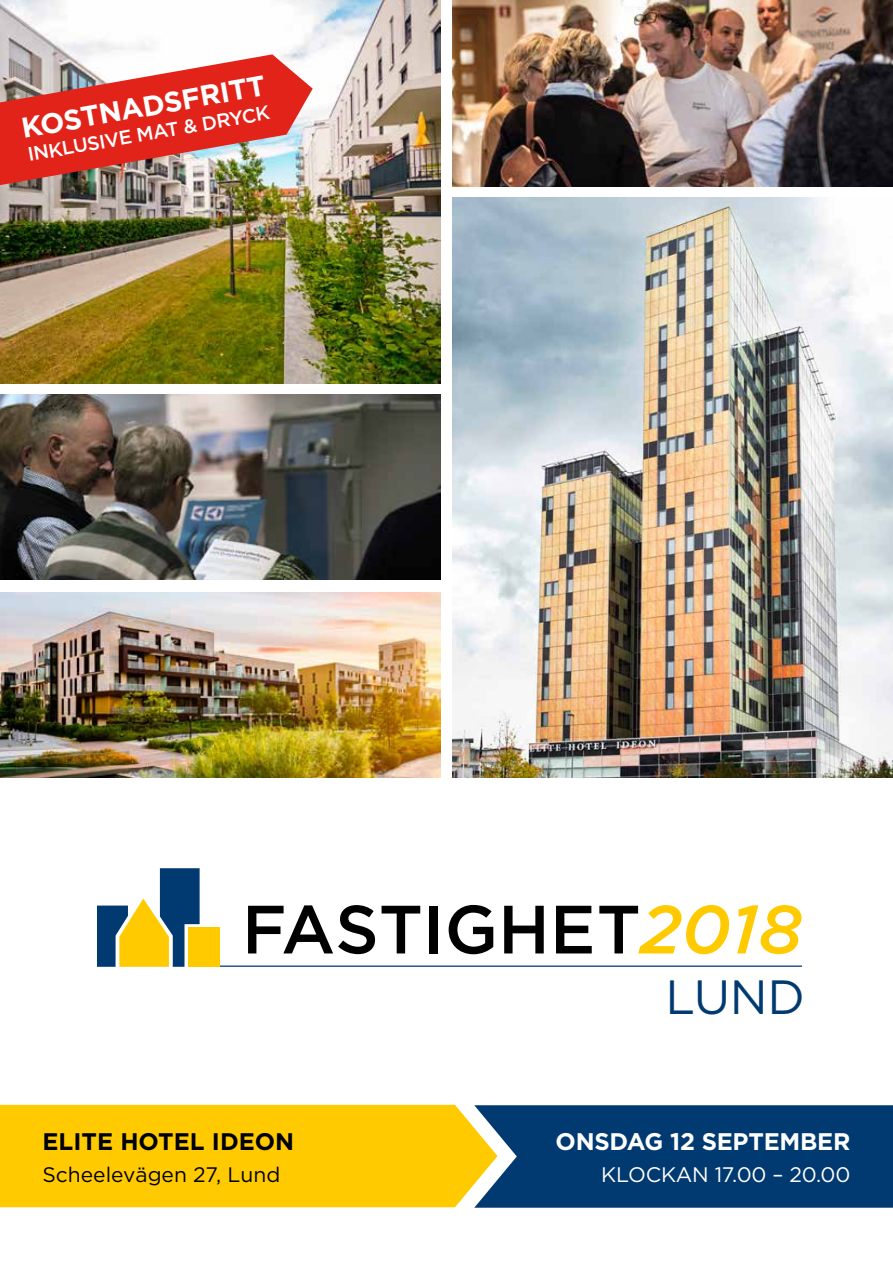
<style>
.page{position:relative;width:893px;height:1263px;background:#fff}
.page>*{position:absolute;margin:0;border:0;box-sizing:border-box;transform-origin:0 0}
.t1{font:500 68.1px "Gotham";color:#000}
.t2{font:48px "Gotham";color:#003a70}
.t3{font:700 28.5px "Gotham";color:#fff}
.t4{font:700 24px "Gotham";letter-spacing:-.01em;color:#fff}
.t5{font:700 24px "Gotham";color:#000}
.t6{font:21px "Gotham";color:#000}
.t7{font:21px "Gotham";letter-spacing:-.01em;color:#fff}
.t8{font:500 19.5px "Gotham";color:#fff}
.s1{font-style:italic;color:#ffcb00}
</style>
<div class="page">
<img style="left:0;top:0;width:440px;height:383px">
<div style="left:474px;top:1105px;width:419px;height:103px;background:#003a70"></div>
<div style="left:0;top:1105px;width:497px;height:102px;background:#ffcb00"></div>
<hr style="left:219px;top:965px;width:583px;height:2px;background:#003a70">
<div style="left:188px;top:928px;width:31px;height:39px;background:#ffcb00"></div>
<svg style="left:97px;top:868px;width:103px;height:99px"></svg>
<img style="left:0;top:54px;width:313px;height:131px">
<img style="left:453px;top:0;width:440px;height:186px">
<img style="left:0;top:592px;width:440px;height:185px">
<img style="left:0;top:395px;width:440px;height:184px">
<img style="left:453px;top:198px;width:440px;height:579px">
<h3 class="t3" style="left:19px;top:112px;width:249px;rotate:-10deg">KOSTNADSFRITT</h3>
<p class="t8" style="left:26px;top:144px;width:247px;rotate:-10deg">INKLUSIVE MAT &amp; DRYCK</p>
<h1 class="t1" style="left:242px;top:891px;width:563px">FASTIGHET<span class="s1">2018</span></h1>
<p class="t5" style="left:43px;top:1128px;width:253px">ELITE HOTEL IDEON</p>
<p class="t6" style="left:43px;top:1163px;width:239px">Scheelevägen 27, Lund</p>
<h2 class="t2" style="left:666px;top:970px;width:141px">LUND</h2>
<p class="t4" style="left:556px;top:1128px;width:296px">ONSDAG 12 SEPTEMBER</p>
<p class="t7" style="left:601px;top:1163px;width:251px">KLOCKAN 17.00 – 20.00</p>
</div>
